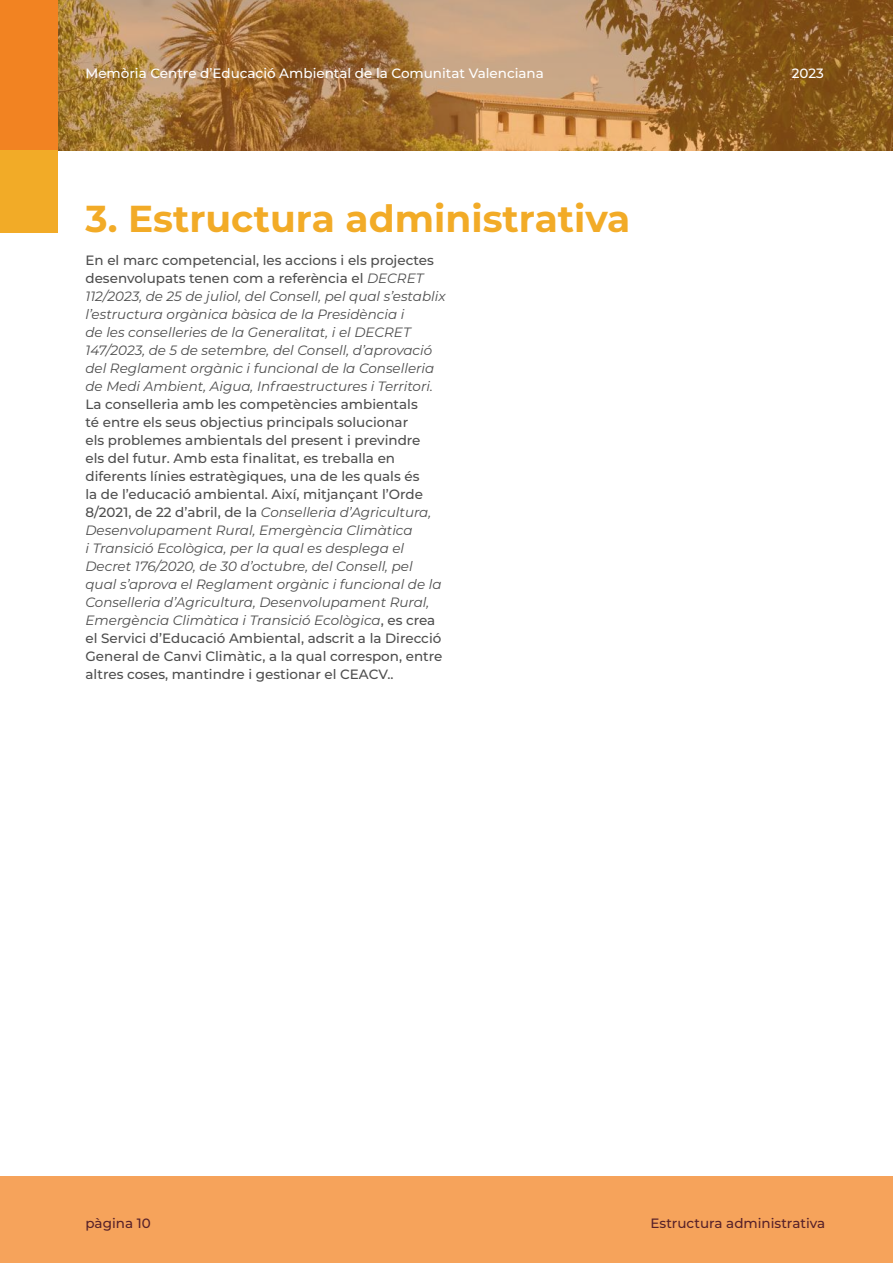
<style>
.page{position:relative;width:893px;height:1263px;background:#fff}
.page>*{position:absolute;margin:0;border:0;box-sizing:border-box;transform-origin:0 0}
.t1{font:700 37.5px "Montserrat";color:#f2ab27}
.t2{font:500 13.5px/18px "Montserrat";color:#4d4d4d}
.t3{font:italic 13.5px/18px "Montserrat";color:#4d4d4d}
.t4{font:500 13.5px "Montserrat";color:#fff}
.t5{font:500 13.5px "Montserrat";color:#572129}
.s1{font-weight:500;font-style:normal}
.s2{font-weight:400;font-style:italic}
</style>
<div class="page">
<div style="left:0;top:1176px;width:893px;height:87px;background:#f6a35b"></div>
<div style="left:0;top:0;width:58px;height:150px;background:#f28322"></div>
<svg style="left:58px;top:0;width:835px;height:150px;background:#a57740"></svg>
<div style="left:0;top:150px;width:58px;height:82px;background:#f2ab27"></div>
<p class="t4" style="left:86px;top:63px;width:460px">Memòria Centre d’Educació Ambiental de la Comunitat Valenciana</p>
<p class="t4" style="left:792px;top:63px;width:34px">2023</p>
<h1 class="t1" style="left:86px;top:191px;width:546px">3. Estructura administrativa</h1>
<p class="t3" style="left:86px;top:251px;width:362px"><span class="s1">En el marc competencial, les accions i els projectes desenvolupats tenen com a referència el</span> DECRET 112/2023, de 25 de juliol, del Consell, pel qual s’establix l’estructura orgànica bàsica de la Presidència i<br>de les conselleries de la Generalitat, i el DECRET 147/2023, de 5 de setembre, del Consell, d’aprovació del Reglament orgànic i funcional de la Conselleria de Medi Ambient, Aigua, Infraestructures i Territori.</p>
<p class="t2" style="left:86px;top:395px;width:358px">La conselleria amb les competències ambientals<br>té entre els seus objectius principals solucionar<br>els problemes ambientals del present i previndre els del futur. Amb esta finalitat, es treballa en diferents línies estratègiques, una de les quals és<br>la de l’educació ambiental. Així, mitjançant l’Orde 8/2021, de 22 d’abril, de la <span class="s2">Conselleria d’Agricultura, Desenvolupament Rural, Emergència Climàtica<br>i Transició Ecològica, per la qual es desplega el Decret 176/2020, de 30 d’octubre, del Consell, pel qual s’aprova el Reglament orgànic i funcional de la Conselleria d’Agricultura, Desenvolupament Rural, Emergència Climàtica i Transició Ecològica</span>, es crea el Servici d’Educació Ambiental, adscrit a la Direcció General de Canvi Climàtic, a la qual correspon, entre altres coses, mantindre i gestionar el CEACV..</p>
<p class="t5" style="left:86px;top:1214px;width:67px">pàgina 10</p>
<p class="t5" style="left:651px;top:1214px;width:176px">Estructura administrativa</p>
</div>
